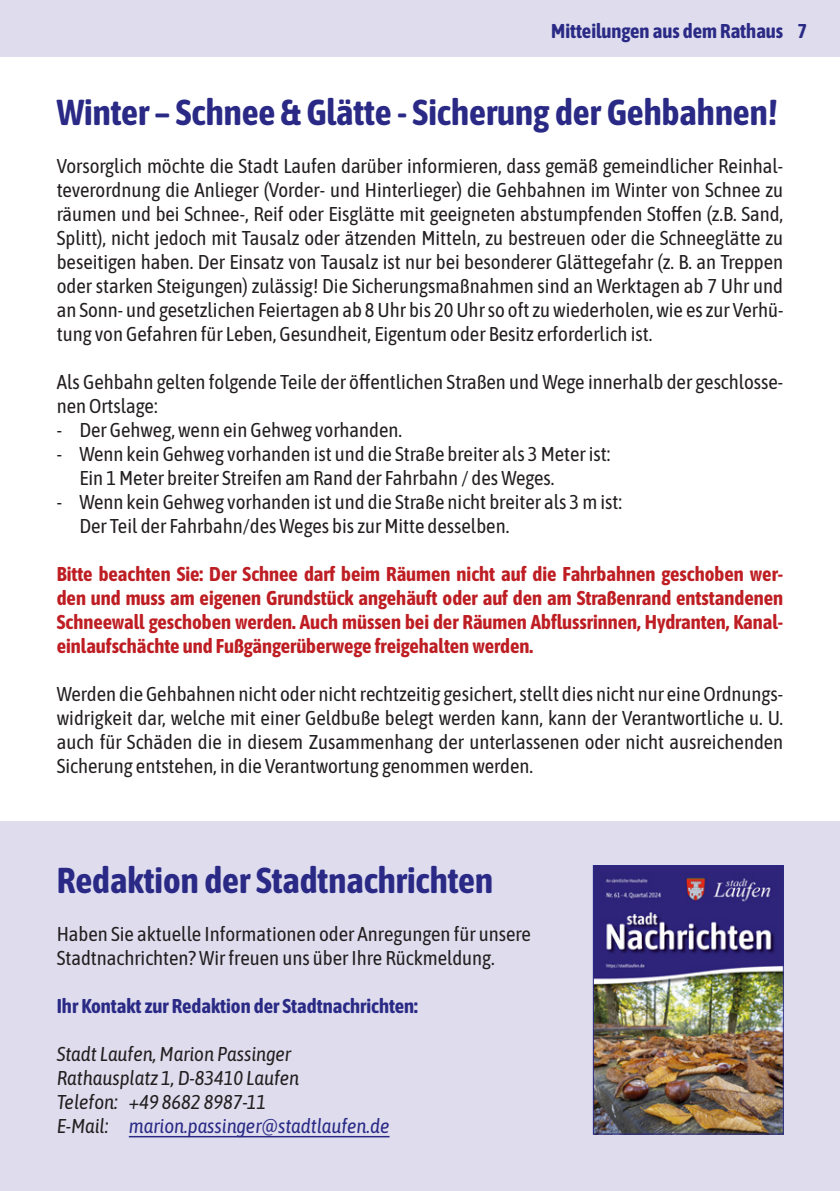
<style>
.page{position:relative;width:840px;height:1191px;background:#fff}
.page>*{position:absolute;margin:0;border:0;box-sizing:border-box;transform-origin:0 0}
.t1{font:36px "Asap";color:#2a2a86}
.t2{font:20px/24px "Asap";color:#231f20}
.t3{font:20px/24px "Asap";color:#be1e23;text-align:justify}
.t4{font:italic 20px/24px "Asap";color:#231f20}
.t5{font:20px "Asap";color:#2a2a86}
.s1{color:#2a2a86}
</style>
<div class="page">
<div style="left:0;top:0;width:839px;height:57px;background:#dedced"></div>
<div style="left:0;top:821px;width:839px;height:370px;background:#dedced"></div>
<hr style="left:129px;top:1136px;width:260px;height:1px;background:#2a2a86">
<img style="left:594px;top:867px;width:187px;height:265px">
<div style="left:592px;top:865px;width:191px;height:269px;border:1px solid #2a2a86"></div>
<p class="t5" style="left:551px;top:17px;width:257px">Mitteilungen aus dem Rathaus 7</p>
<h1 class="t1" style="left:57px;top:87px;width:721px">Winter – Schnee &amp; Glätte - Sicherung der Gehbahnen!</h1>
<p class="t2" style="left:57px;top:153px;width:727px;text-align:justify">Vorsorglich möchte die Stadt Laufen darüber informieren, dass gemäß gemeindlicher Reinhal&shy;teverordnung die Anlieger (Vorder- und Hinterlieger) die Gehbahnen im Winter von Schnee zu räumen und bei Schnee-, Reif oder Eisglätte mit geeigneten abstumpfenden Stoffen (z.B. Sand, Splitt), nicht jedoch mit Tausalz oder ätzenden Mitteln, zu bestreuen oder die Schneeglätte zu beseitigen haben. Der Einsatz von Tausalz ist nur bei besonderer Glättegefahr (z. B. an Treppen oder starken Steigungen) zulässig! Die Sicherungsmaßnahmen sind an Werktagen ab 7 Uhr und an Sonn- und gesetzlichen Feiertagen ab 8 Uhr bis 20 Uhr so oft zu wiederholen, wie es zur Verhü&shy;tung von Gefahren für Leben, Gesundheit, Eigentum oder Besitz erforderlich ist.</p>
<p class="t2" style="left:57px;top:369px;width:727px">Als Gehbahn gelten folgende Teile der öffentlichen Straßen und Wege innerhalb der geschlosse&shy;nen Ortslage:</p>
<p class="t2" style="left:57px;top:417px;width:346px">- Der Gehweg, wenn ein Gehweg vorhanden.</p>
<p class="t2" style="left:79px;top:441px;width:532px;text-indent:-23px">- Wenn kein Gehweg vorhanden ist und die Straße breiter als 3 Meter ist:<br>Ein 1 Meter breiter Streifen am Rand der Fahrbahn / des Weges.</p>
<p class="t2" style="left:79px;top:489px;width:544px;text-indent:-23px">- Wenn kein Gehweg vorhanden ist und die Straße nicht breiter als 3 m ist:<br>Der Teil der Fahrbahn/des Weges bis zur Mitte desselben.</p>
<p class="t3" style="left:57px;top:561px;width:727px">Bitte beachten Sie: Der Schnee darf beim Räumen nicht auf die Fahrbahnen geschoben wer&shy;den und muss am eigenen Grundstück angehäuft oder auf den am Straßenrand entstandenen Schneewall geschoben werden. Auch müssen bei der Räumen Abflussrinnen, Hydranten, Kanal&shy;einlaufschächte und Fußgängerüberwege freigehalten werden.</p>
<p class="t2" style="left:57px;top:681px;width:727px;text-align:justify">Werden die Gehbahnen nicht oder nicht rechtzeitig gesichert, stellt dies nicht nur eine Ordnungs&shy;widrigkeit dar, welche mit einer Geldbuße belegt werden kann, kann der Verantwortliche u. U. auch für Schäden die in diesem Zusammenhang der unterlassenen oder nicht ausreichenden Sicherung entstehen, in die Verantwortung genommen werden.</p>
<h1 class="t1" style="left:57px;top:855px;width:437px">Redaktion der Stadtnachrichten</h1>
<p class="t2" style="left:57px;top:921px;width:475px">Haben Sie aktuelle Informationen oder Anregungen für unsere<br>Stadtnachrichten? Wir freuen uns über Ihre Rückmeldung.</p>
<p class="t5" style="left:57px;top:992px;width:362px">Ihr Kontakt zur Redaktion der Stadtnachrichten:</p>
<p class="t4" style="left:57px;top:1041px;width:334px">Stadt Laufen, Marion Passinger Rathausplatz 1, D-83410 Laufen<br>Telefon: +49 8682 8987-11<br>E-Mail: <span class="s1">marion.passinger@stadtlaufen.de</span></p>
</div>
